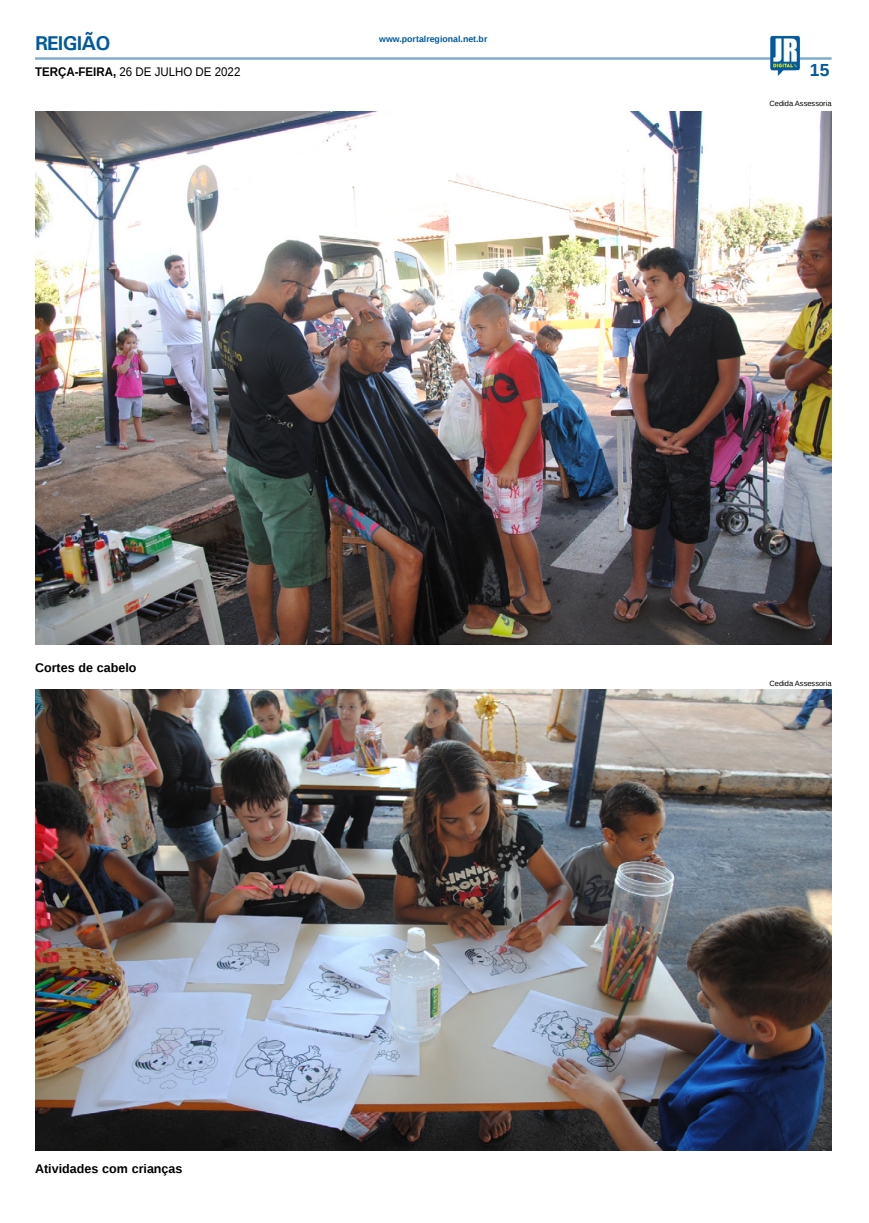
<style>
.page{position:relative;width:869px;height:1223px;background:#fff}
.page>*{position:absolute;margin:0;border:0;box-sizing:border-box;transform-origin:0 0}
.TITULO_PG{font:700 20px "Univers";letter-spacing:-.04em;color:#005a9e}
.TÍTULO{font:700 17.5px "Liberation Sans";color:#005a9e}
.LEGENDA{font:700 12.5px "Liberation Sans";color:#000}
.DATA_PG{font:12.5px "Liberation Sans";color:#000;scale:.92 1}
.DATA_PG-2{font:700 8.75px "Liberation Sans";color:#005a9e}
.CRÉDITO_FOTO{font:7.5px "Liberation Sans";color:#000}
.s1{font-weight:700}
</style>
<div class="page">
<hr style="left:35px;top:57px;width:796px;height:3px;background:#005a9e">
<img style="left:769px;top:36px;width:30px;height:40px">
<img style="left:35px;top:112px;width:796px;height:532px">
<img style="left:35px;top:689px;width:796px;height:461px">
<p class="TITULO_PG" style="left:35px;top:31px;width:77px">REIGIÃO</p>
<p class="DATA_PG" style="left:35px;top:65px;width:224px"><span class="s1">TERÇA-FEIRA,</span> 26 DE JULHO DE 2022</p>
<p class="DATA_PG-2" style="left:379px;top:33px;width:110px">www.portalregional.net.br</p>
<p class="LEGENDA" style="left:35px;top:658px;width:103px">Cortes de cabelo</p>
<p class="LEGENDA" style="left:35px;top:1160px;width:149px">Atividades com crianças</p>
<p class="TÍTULO" style="left:809px;top:58px;width:21px">15</p>
<p class="CRÉDITO_FOTO" style="left:769px;top:99px;width:64px">Cedida Assessoria</p>
<p class="CRÉDITO_FOTO" style="left:769px;top:679px;width:64px">Cedida Assessoria</p>
</div>
